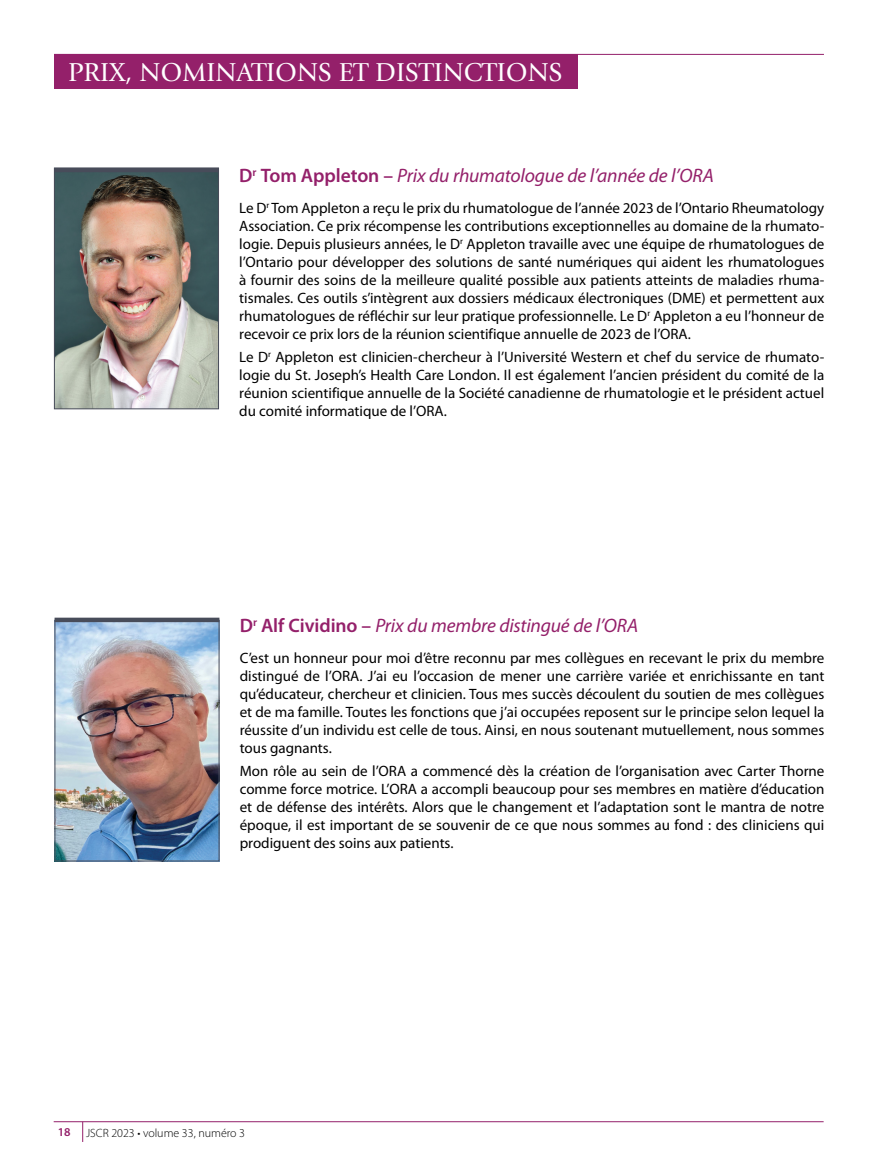
<style>
.page{position:relative;width:878px;height:1175px;background:#fff}
.page>*{position:absolute;margin:0;border:0;box-sizing:border-box;transform-origin:0 0}
.t1{font:27px "Giovanni Std";color:#fff}
.t2{font:italic 19.5px "Myriad Pro";letter-spacing:-.01em;color:#94206a}
.t3{font:15px/18px "Myriad Pro";color:#000;text-align:justify}
.t4{font:300 12px "Myriad Pro";color:#000}
.t5{font:600 12px "Myriad Pro";color:#94206a}
.s1{font-weight:600;font-style:normal}
</style>
<div class="page">
<hr style="left:54px;top:54px;width:770px;height:1px;background:#94206a">
<div style="left:54px;top:54px;width:523px;height:35px;background:#94206a"></div>
<hr style="left:54px;top:1121px;width:769px;height:1px;background:#94206a">
<svg style="left:82px;top:1121px;width:1px;height:21px"></svg>
<img style="left:56px;top:172px;width:161px;height:235px">
<div style="left:54px;top:168px;width:165px;height:241px;border:1px solid #484c5a"></div>
<hr style="left:54px;top:168px;width:165px;height:4px;background:#484c5a">
<img style="left:57px;top:622px;width:160px;height:237px">
<div style="left:55px;top:620px;width:164px;height:241px;border:1px solid #484c5a"></div>
<div style="left:55px;top:617px;width:164px;height:5px;background:#484c5a"></div>
<h1 class="t1" style="left:68px;top:57px;width:495px">PRIX, NOMINATIONS ET DISTINCTIONS</h1>
<h2 class="t2" style="left:239px;top:165px;width:476px"><span class="s1">D</span><sup>r</sup> <span class="s1">Tom Appleton –</span> Prix du rhumatologue de l’année de l’ORA</h2>
<p class="t3" style="left:239px;top:199px;width:586px">Le D<sup>r</sup> Tom Appleton a reçu le prix du rhumatologue de l’année 2023 de l’Ontario Rheumatology Association. Ce prix récompense les contributions exceptionnelles au domaine de la rhumato&shy;logie. Depuis plusieurs années, le D<sup>r</sup> Appleton travaille avec une équipe de rhumatologues de l’Ontario pour développer des solutions de santé numériques qui aident les rhumatologues à fournir des soins de la meilleure qualité possible aux patients atteints de maladies rhuma&shy;tismales. Ces outils s’intègrent aux dossiers médicaux électroniques (DME) et permettent aux rhumatologues de réfléchir sur leur pratique professionnelle. Le D<sup>r</sup> Appleton a eu l’honneur de recevoir ce prix lors de la réunion scientifique annuelle de 2023 de l’ORA.</p>
<p class="t3" style="left:239px;top:348px;width:586px">Le D<sup>r</sup> Appleton est clinicien-chercheur à l’Université Western et chef du service de rhumato&shy;logie du St. Joseph’s Health Care London. Il est également l’ancien président du comité de la réunion scientifique annuelle de la Société canadienne de rhumatologie et le président actuel du comité informatique de l’ORA.</p>
<h2 class="t2" style="left:240px;top:615px;width:400px"><span class="s1">D</span><sup>r</sup> <span class="s1">Alf Cividino –</span> Prix du membre distingué de l’ORA</h2>
<p class="t3" style="left:240px;top:649px;width:586px">C’est un honneur pour moi d’être reconnu par mes collègues en recevant le prix du membre distingué de l’ORA. J’ai eu l’occasion de mener une carrière variée et enrichissante en tant qu’éducateur, chercheur et clinicien. Tous mes succès découlent du soutien de mes collègues et de ma famille. Toutes les fonctions que j’ai occupées reposent sur le principe selon lequel la réussite d’un individu est celle de tous. Ainsi, en nous soutenant mutuellement, nous sommes tous gagnants.</p>
<p class="t3" style="left:240px;top:762px;width:586px">Mon rôle au sein de l’ORA a commencé dès la création de l’organisation avec Carter Thorne comme force motrice. L’ORA a accompli beaucoup pour ses membres en matière d’éducation et de défense des intérêts. Alors que le changement et l’adaptation sont le mantra de notre époque, il est important de se souvenir de ce que nous sommes au fond : des cliniciens qui prodiguent des soins aux patients.</p>
<p class="t5" style="left:58px;top:1125px;width:14px">18</p>
<p class="t4" style="left:86px;top:1126px;width:160px">JSCR 2023 • volume 33, numéro 3</p>
</div>
